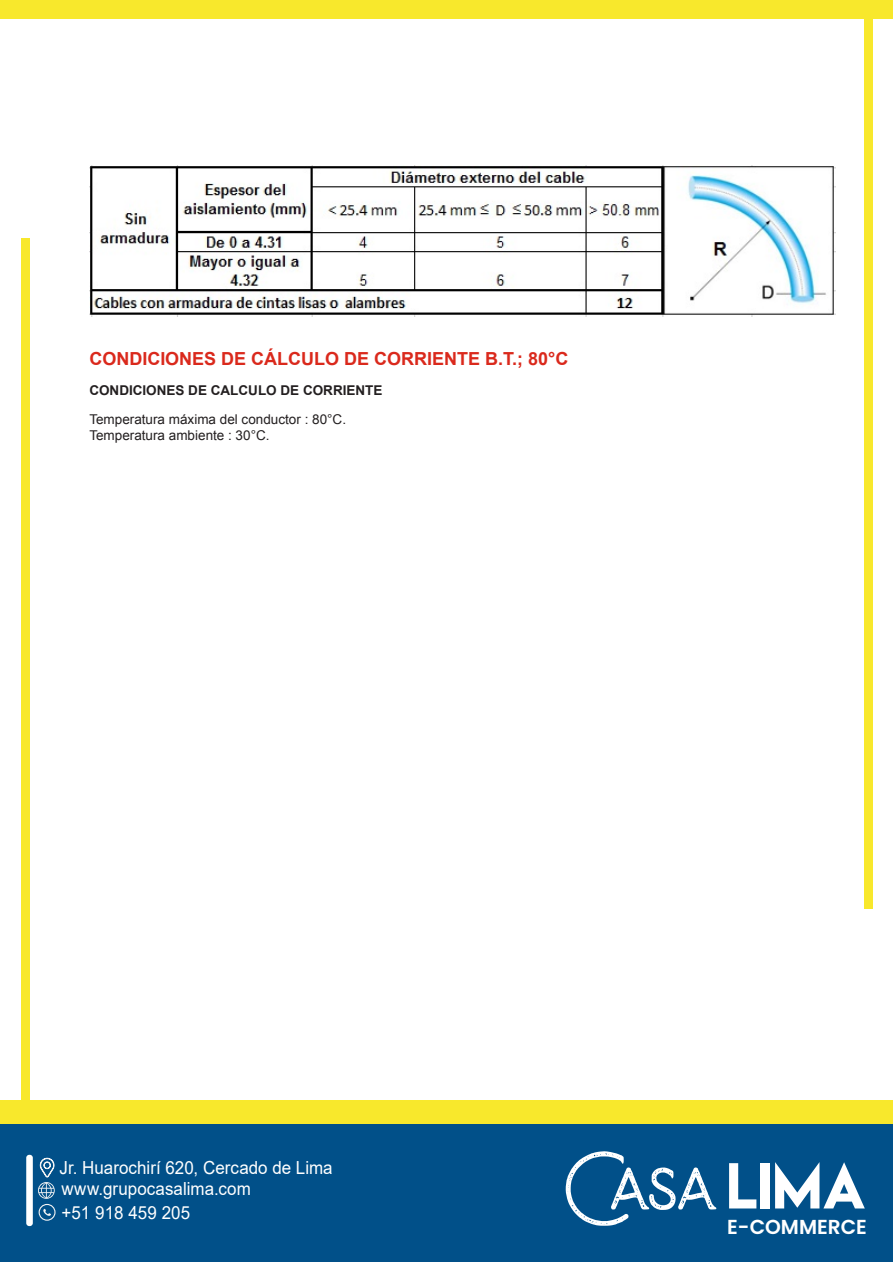
<style>
.page{position:relative;width:893px;height:1262px;background:#fff}
.page>*{position:absolute;margin:0;border:0;box-sizing:border-box;transform-origin:0 0}
.t1{font:600 20.25px "Poppins";color:#fff}
.t2{font:18px/20.7px "Arial";color:#fff;scale:.94 1}
.t3{font:700 18px "Arial";color:#da291c}
.t4{font:13.5px/15.5px "Arial";color:#231f20}
.t5{font:700 13.5px "Arial";color:#231f20}
</style>
<div class="page">
<img style="left:89px;top:166px;width:746px;height:150px">
<div style="left:0;top:1100px;width:892px;height:161px;background:#f8e82c"></div>
<div style="left:0;top:0;width:892px;height:18px;background:#f8e82c"></div>
<div style="left:864px;top:0;width:8px;height:908px;background:#f8e82c"></div>
<div style="left:22px;top:239px;width:8px;height:950px;background:#f8e82c"></div>
<div style="left:0;top:1124px;width:892px;height:138px;background:#015089"></div>
<svg style="left:43px;top:1208px;width:8px;height:7px"></svg>
<div style="left:39px;top:1203px;width:17px;height:17px;border:1px solid #f2f3f4;border-radius:50%"></div>
<svg style="left:729px;top:1163px;width:27px;height:45px"></svg>
<div style="left:760px;top:1163px;width:9px;height:45px;background:#fff"></div>
<svg style="left:775px;top:1162px;width:89px;height:46px"></svg>
<svg style="left:565px;top:1151px;width:151px;height:74px"></svg>
<div style="left:26px;top:1154px;width:7px;height:72px;background:#fff;border-radius:3px"></div>
<svg style="left:38px;top:1157px;width:17px;height:41px"></svg>
<p class="t3" style="left:89px;top:346px;width:480px">CONDICIONES DE CÁLCULO DE CORRIENTE B.T.; 80°C</p>
<p class="t5" style="left:89px;top:381px;width:295px">CONDICIONES DE CALCULO DE CORRIENTE</p>
<p class="t4" style="left:89px;top:412px;width:258px">Temperatura máxima del conductor : 80°C.<br>Temperatura ambiente : 30°C.</p>
<p class="t2" style="left:60px;top:1157px;width:292px">Jr. Huarochirí 620, Cercado de Lima www.grupocasalima.com</p>
<p class="t2" style="left:61px;top:1201px;width:138px">+51 918 459 205</p>
<p class="t1" style="left:727px;top:1214px;width:141px">E-COMMERCE</p>
</div>
